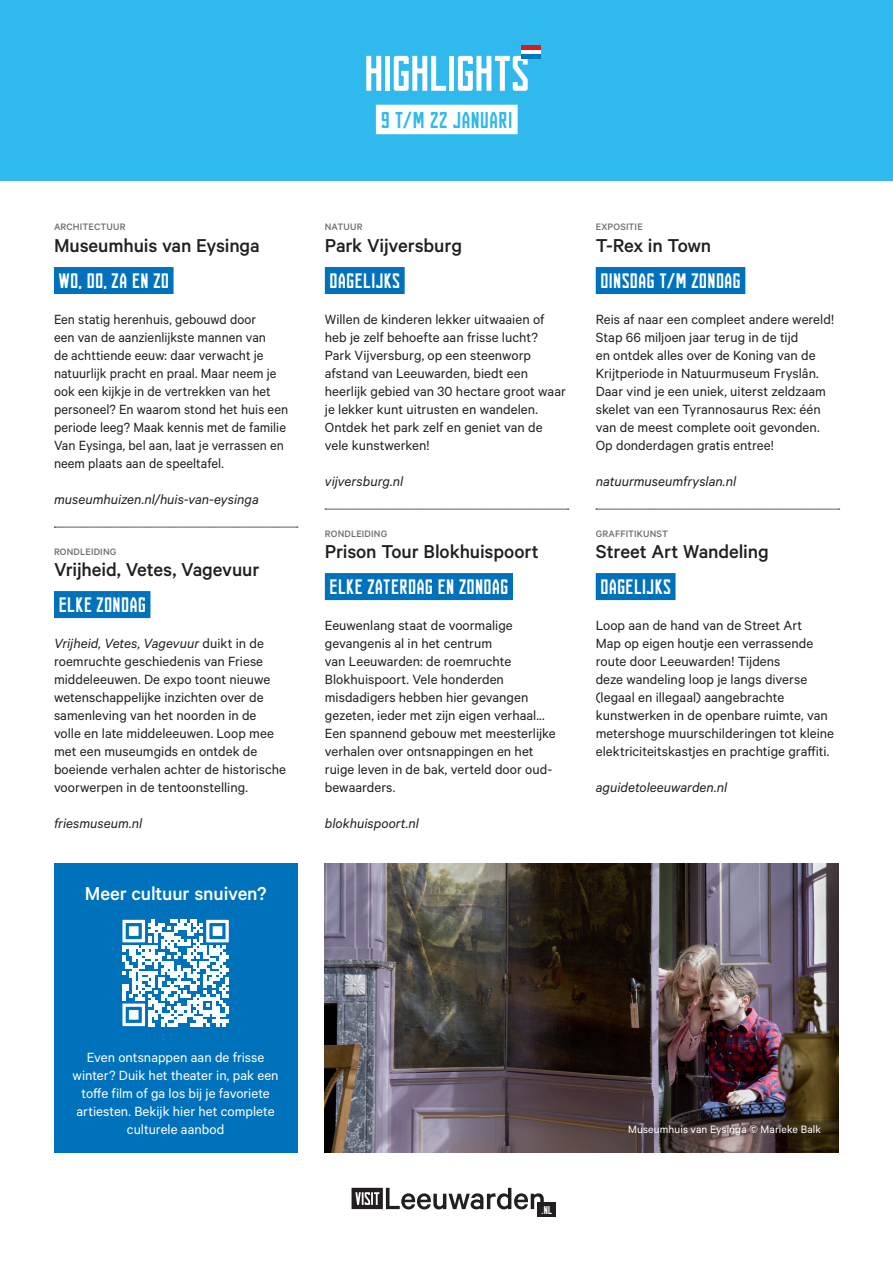
<style>
.page{position:relative;width:893px;height:1263px;background:#fff}
.page>*{position:absolute;margin:0;border:0;box-sizing:border-box;transform-origin:0 0}
.t1{font:condensed 50.25px "FUNCTION";letter-spacing:-.035em;color:#fff}
.t2{font:condensed 22.95px "FUNCTION";letter-spacing:-.005em;color:#2fb9ec}
.t3{font:500 21px "Calibre";letter-spacing:-.01em;color:#231f20}
.t4{font:condensed 21px "FUNCTION";color:#fff}
.t5{font:500 21px "Calibre";letter-spacing:-.005em;color:#fff}
.t6{font:15px/18px "Calibre";color:#231f20}
.t7{font:15px/18px "Calibre";color:#fff;text-align:center}
.t8{font:italic 15px "Calibre";color:#231f20}
.t9{font:12px "Calibre";letter-spacing:.01em;color:#fff}
.t10{font:condensed 11.4px "FUNCTION";color:#fff}
.t11{font:500 10.5px "Calibre";letter-spacing:.015em;color:#6c6d70}
.s1{font-style:italic}
</style>
<div class="page">
<div style="left:0;top:0;width:893px;height:180px;background:#2fb9ec"></div>
<div style="left:376px;top:105px;width:142px;height:29px;background:#fff"></div>
<svg style="left:352px;top:1188px;width:192px;height:21px"></svg>
<div style="left:537px;top:1202px;width:19px;height:15px;background:#231f20"></div>
<div style="left:522px;top:45px;width:19px;height:14px;background:#fff"></div>
<div style="left:522px;top:54px;width:19px;height:5px;background:#0078c0"></div>
<div style="left:522px;top:45px;width:19px;height:5px;background:#d61b21"></div>
<img style="left:325px;top:863px;width:514px;height:289px">
<img style="left:607px;top:1103px;width:232px;height:50px">
<div style="left:54px;top:863px;width:243px;height:289px;background:#0072bc"></div>
<svg style="left:122px;top:920px;width:107px;height:106px"></svg>
<div style="left:54px;top:267px;width:120px;height:27px;background:#0072bc"></div>
<svg style="left:54px;top:527px;width:244px;height:1px"></svg>
<div style="left:54px;top:591px;width:96px;height:27px;background:#0072bc"></div>
<div style="left:325px;top:267px;width:80px;height:27px;background:#0072bc"></div>
<svg style="left:325px;top:509px;width:244px;height:1px"></svg>
<div style="left:325px;top:573px;width:188px;height:27px;background:#0072bc"></div>
<div style="left:596px;top:267px;width:149px;height:27px;background:#0072bc"></div>
<svg style="left:596px;top:509px;width:244px;height:1px"></svg>
<div style="left:596px;top:573px;width:79px;height:27px;background:#0072bc"></div>
<h1 class="t1" style="left:363px;top:46px;width:168px">HIGHLIGHTS</h1>
<h2 class="t2" style="left:381px;top:107px;width:134px">9 T/M 22 JANUARI</h2>
<p class="t11" style="left:54px;top:221px;width:73px">ARCHITECTUUR</p>
<h3 class="t3" style="left:54px;top:233px;width:207px">Museumhuis van Eysinga</h3>
<h3 class="t4" style="left:58px;top:269px;width:112px">WO, DO, ZA EN ZO</h3>
<p class="t6" style="left:54px;top:310px;width:236px">Een statig herenhuis, gebouwd door<br>een van de aanzienlijkste mannen van<br>de achttiende eeuw: daar verwacht je natuurlijk pracht en praal. Maar neem je ook een kijkje in de vertrekken van het personeel? En waarom stond het huis een periode leeg? Maak kennis met de familie Van Eysinga, bel aan, laat je verrassen en neem plaats aan de speeltafel.</p>
<p class="t8" style="left:54px;top:491px;width:206px">museumhuizen.nl/huis-van-eysinga</p>
<p class="t11" style="left:54px;top:546px;width:64px">RONDLEIDING</p>
<h3 class="t3" style="left:54px;top:557px;width:207px">Vrijheid, Vetes, Vagevuur</h3>
<h3 class="t4" style="left:58px;top:593px;width:89px">ELKE ZONDAG</h3>
<p class="t6" style="left:54px;top:634px;width:234px"><span class="s1">Vrijheid, Vetes, Vagevuur</span> duikt in de roemruchte geschiedenis van Friese middeleeuwen. De expo toont nieuwe wetenschappelijke inzichten over de samenleving van het noorden in de volle en late middeleeuwen. Loop mee met een museumgids en ontdek de boeiende verhalen achter de historische voorwerpen in de tentoonstelling.</p>
<p class="t8" style="left:54px;top:815px;width:90px">friesmuseum.nl</p>
<h3 class="t5" style="left:85px;top:881px;width:183px">Meer cultuur snuiven?</h3>
<p class="t11" style="left:325px;top:221px;width:39px">NATUUR</p>
<h3 class="t3" style="left:325px;top:233px;width:139px">Park Vijversburg</h3>
<h3 class="t4" style="left:329px;top:269px;width:72px">DAGELIJKS</h3>
<p class="t6" style="left:325px;top:310px;width:243px">Willen de kinderen lekker uitwaaien of heb je zelf behoefte aan frisse lucht?<br>Park Vijversburg, op een steenworp afstand van Leeuwarden, biedt een heerlijk gebied van 30 hectare groot waar je lekker kunt uitrusten en wandelen.<br>Ontdek het park zelf en geniet van de vele kunstwerken!</p>
<p class="t8" style="left:325px;top:473px;width:80px">vijversburg.nl</p>
<p class="t11" style="left:325px;top:528px;width:64px">RONDLEIDING</p>
<h3 class="t3" style="left:325px;top:539px;width:215px">Prison Tour Blokhuispoort</h3>
<h3 class="t4" style="left:329px;top:575px;width:181px">ELKE ZATERDAG EN ZONDAG</h3>
<p class="t6" style="left:325px;top:616px;width:232px">Eeuwenlang staat de voormalige gevangenis al in het centrum<br>van Leeuwarden: de roemruchte<br>Blokhuispoort. Vele honderden misdadigers hebben hier gevangen gezeten, ieder met zijn eigen verhaal...<br>Een spannend gebouw met meesterlijke verhalen over ontsnappingen en het ruige leven in de bak, verteld door oud&shy;bewaarders.</p>
<p class="t8" style="left:325px;top:815px;width:96px">blokhuispoort.nl</p>
<p class="t11" style="left:596px;top:221px;width:48px">EXPOSITIE</p>
<h3 class="t3" style="left:596px;top:233px;width:117px">T-Rex in Town</h3>
<h3 class="t4" style="left:600px;top:269px;width:142px">DINSDAG T/M ZONDAG</h3>
<p class="t6" style="left:596px;top:310px;width:240px">Reis af naar een compleet andere wereld!<br>Stap 66 miljoen jaar terug in de tijd<br>en ontdek alles over de Koning van de Krijtperiode in Natuurmuseum Fryslân.<br>Daar vind je een uniek, uiterst zeldzaam skelet van een Tyrannosaurus Rex: één van de meest complete ooit gevonden.<br>Op donderdagen gratis entree!</p>
<p class="t8" style="left:596px;top:473px;width:142px">natuurmuseumfryslan.nl</p>
<p class="t11" style="left:596px;top:528px;width:74px">GRAFFITIKUNST</p>
<h3 class="t3" style="left:596px;top:539px;width:175px">Street Art Wandeling</h3>
<h3 class="t4" style="left:600px;top:575px;width:72px">DAGELIJKS</h3>
<p class="t6" style="left:596px;top:616px;width:240px">Loop aan de hand van de Street Art<br>Map op eigen houtje een verrassende route door Leeuwarden! Tijdens<br>deze wandeling loop je langs diverse (legaal en illegaal) aangebrachte kunstwerken in de openbare ruimte, van metershoge muurschilderingen tot kleine elektriciteitskastjes en prachtige graffiti.</p>
<p class="t8" style="left:596px;top:779px;width:133px">aguidetoleeuwarden.nl</p>
<p class="t7" style="left:73px;top:1048px;width:208px">Even ontsnappen aan de frisse winter? Duik het theater in, pak een toffe film of ga los bij je favoriete artiesten. Bekijk hier het complete culturele aanbod</p>
<p class="t10" style="left:541px;top:1203px;width:12px">.NL</p>
<p class="t9" style="left:628px;top:1122px;width:194px">Museumhuis van Eysinga © Marieke Balk</p>
</div>
